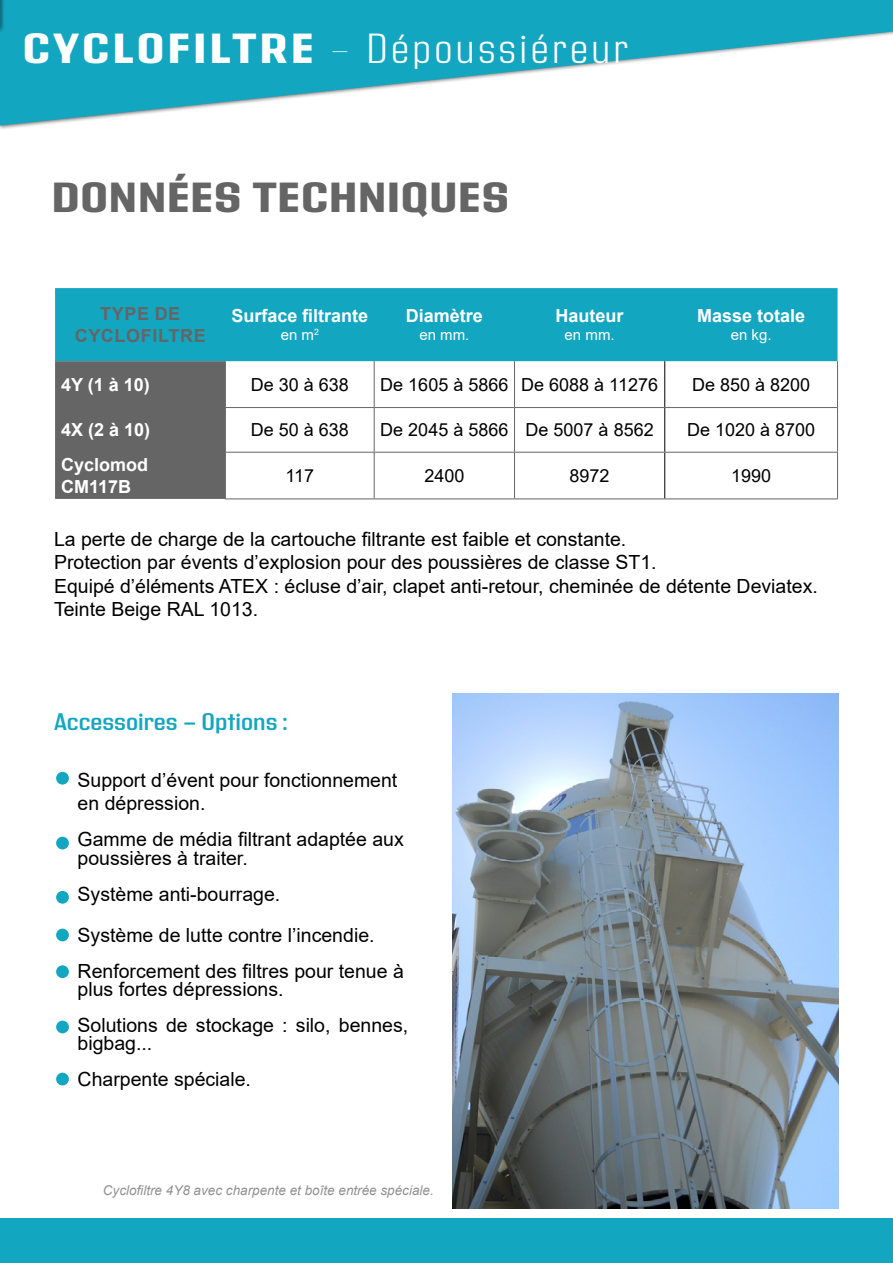
<style>
.page{position:relative;width:893px;height:1263px;background:#fff}
.page>*{position:absolute;margin:0;border:0;box-sizing:border-box;transform-origin:0 0}
.t1{font:300 42px "Address Sans Pro";letter-spacing:.08em;color:#fff}
.t2{font:800 42px "Address Sans Pro";letter-spacing:.02em;color:#656565}
.t3{font:600 24px "Address Sans Pro";color:#13a6c1}
.t4{font:19.5px/23.4px "Arial";color:#000}
.t5{font:18px "Arial";color:#000}
.t6{font:700 18px/21.6px "Arial";color:#fff}
.t7{font:700 18px/21.6px "Arial";letter-spacing:.035em;color:#656565;text-align:center}
.t8{font:15px "Arial";color:#fff}
.t9{font:italic 13.5px "Arial";color:#929292}
.s1{font-weight:800}
.s2{font-weight:100}
</style>
<div class="page">
<svg style="left:4px;top:0;width:889px;height:125px;fill:#13a6c1"></svg>
<div style="left:0;top:1218px;width:893px;height:45px;background:#13a6c1"></div>
<div style="left:55px;top:288px;width:782px;height:73px;background:#13a6c1"></div>
<div style="left:55px;top:361px;width:170px;height:138px;background:#656565"></div>
<hr style="left:514px;top:408px;width:1px;height:44px;background:#656565">
<hr style="left:514px;top:453px;width:1px;height:45px;background:#656565">
<hr style="left:664px;top:361px;width:1px;height:46px;background:#000">
<hr style="left:664px;top:408px;width:1px;height:44px;background:#000">
<hr style="left:664px;top:453px;width:1px;height:45px;background:#000">
<hr style="left:837px;top:361px;width:1px;height:46px;background:#656565">
<hr style="left:514px;top:407px;width:151px;height:1px;background:#656565">
<hr style="left:665px;top:407px;width:173px;height:1px;background:#656565">
<hr style="left:837px;top:408px;width:1px;height:44px;background:#656565">
<hr style="left:837px;top:453px;width:1px;height:45px;background:#656565">
<hr style="left:225px;top:452px;width:149px;height:1px;background:#656565">
<hr style="left:374px;top:452px;width:140px;height:1px;background:#656565">
<hr style="left:514px;top:452px;width:151px;height:1px;background:#656565">
<hr style="left:665px;top:452px;width:173px;height:1px;background:#656565">
<hr style="left:225px;top:498px;width:149px;height:1px;background:#656565">
<hr style="left:374px;top:498px;width:140px;height:1px;background:#656565">
<hr style="left:514px;top:498px;width:151px;height:1px;background:#656565">
<hr style="left:665px;top:498px;width:173px;height:1px;background:#656565">
<hr style="left:374px;top:361px;width:1px;height:46px;background:#656565">
<hr style="left:225px;top:408px;width:1px;height:44px;background:#656565">
<hr style="left:374px;top:408px;width:1px;height:44px;background:#656565">
<hr style="left:225px;top:453px;width:1px;height:45px;background:#656565">
<hr style="left:374px;top:453px;width:1px;height:45px;background:#656565">
<hr style="left:225px;top:361px;width:1px;height:46px;background:#656565">
<hr style="left:514px;top:361px;width:1px;height:46px;background:#656565">
<hr style="left:225px;top:407px;width:149px;height:1px;background:#656565">
<hr style="left:374px;top:407px;width:140px;height:1px;background:#656565">
<div style="left:56px;top:772px;width:13px;height:12px;background:#13a6c1;border-radius:50%"></div>
<div style="left:56px;top:837px;width:13px;height:12px;background:#13a6c1;border-radius:50%"></div>
<div style="left:56px;top:891px;width:13px;height:13px;background:#13a6c1;border-radius:50%"></div>
<div style="left:56px;top:965px;width:13px;height:13px;background:#13a6c1;border-radius:50%"></div>
<hr style="left:0;top:0;width:4px;height:130px;background:#000;opacity:.75">
<div style="left:56px;top:929px;width:13px;height:12px;background:#13a6c1;border-radius:50%"></div>
<div style="left:56px;top:1020px;width:13px;height:13px;background:#13a6c1;border-radius:50%"></div>
<div style="left:56px;top:1073px;width:13px;height:12px;background:#13a6c1;border-radius:50%"></div>
<img style="left:453px;top:693px;width:386px;height:515px">
<h1 class="t1" style="left:23px;top:26px;width:607px"><span class="s1">CYCLOFILTRE</span> <span class="s2">-</span> Dépoussiéreur</h1>
<h1 class="t2" style="left:52px;top:172px;width:459px">DONNÉES TECHNIQUES</h1>
<p class="t7" style="left:75px;top:303px;width:132px">TYPE DE<br>CYCLOFILTRE</p>
<p class="t6" style="left:231px;top:305px;width:138px">Surface filtrante</p>
<p class="t8" style="left:281px;top:325px;width:40px">en m<sup>2</sup></p>
<p class="t6" style="left:406px;top:305px;width:79px">Diamètre</p>
<p class="t8" style="left:419px;top:325px;width:52px">en mm.</p>
<p class="t6" style="left:556px;top:305px;width:70px">Hauteur</p>
<p class="t8" style="left:565px;top:325px;width:52px">en mm.</p>
<p class="t6" style="left:697px;top:305px;width:110px">Masse totale</p>
<p class="t8" style="left:731px;top:325px;width:42px">en kg.</p>
<p class="t6" style="left:61px;top:374px;width:90px">4Y (1 à 10)</p>
<p class="t5" style="left:251px;top:372px;width:100px">De 30 à 638</p>
<p class="t5" style="left:380px;top:372px;width:279px">De 1605 à 5866 De 6088 à 11276</p>
<p class="t5" style="left:692px;top:372px;width:120px">De 850 à 8200</p>
<p class="t6" style="left:61px;top:419px;width:91px">4X (2 à 10)</p>
<p class="t5" style="left:251px;top:418px;width:100px">De 50 à 638</p>
<p class="t5" style="left:380px;top:418px;width:275px">De 2045 à 5866 De 5007 à 8562</p>
<p class="t5" style="left:687px;top:418px;width:130px">De 1020 à 8700</p>
<p class="t6" style="left:61px;top:454px;width:89px">Cyclomod<br>CM117B</p>
<p class="t5" style="left:285px;top:463px;width:30px">117</p>
<p class="t5" style="left:424px;top:463px;width:42px">2400</p>
<p class="t5" style="left:570px;top:463px;width:42px">8972</p>
<p class="t5" style="left:731px;top:463px;width:42px">1990</p>
<p class="t4" style="left:54px;top:527px;width:765px">La perte de charge de la cartouche filtrante est faible et constante.<br>Protection par évents d’explosion pour des poussières de classe ST1.<br>Equipé d’éléments ATEX : écluse d’air, clapet anti-retour, cheminée de détente Deviatex.<br>Teinte Beige RAL 1013.</p>
<p class="t3" style="left:54px;top:708px;width:235px">Accessoires - Options :</p>
<p class="t4" style="left:78px;top:768px;width:321px">Support d’évent pour fonctionnement en dépression.</p>
<p class="t4" style="left:78px;top:830px;width:328px;line-height:18px">Gamme de média filtrant adaptée aux poussières à traiter.</p>
<p class="t4" style="left:78px;top:873px;width:298px;line-height:41.4px">Système anti-bourrage.<br>Système de lutte contre l’incendie.</p>
<p class="t4" style="left:78px;top:962px;width:328px;line-height:18px">Renforcement des filtres pour tenue à plus fortes dépressions.</p>
<p class="t4" style="left:78px;top:1016px;width:332px;line-height:18px">Solutions de stockage : silo, bennes, bigbag...</p>
<p class="t4" style="left:78px;top:1067px;width:175px">Charpente spéciale.</p>
<p class="t9" style="left:103px;top:1182px;width:332px">Cyclofiltre 4Y8 avec charpente et boîte entrée spéciale.</p>
</div>
